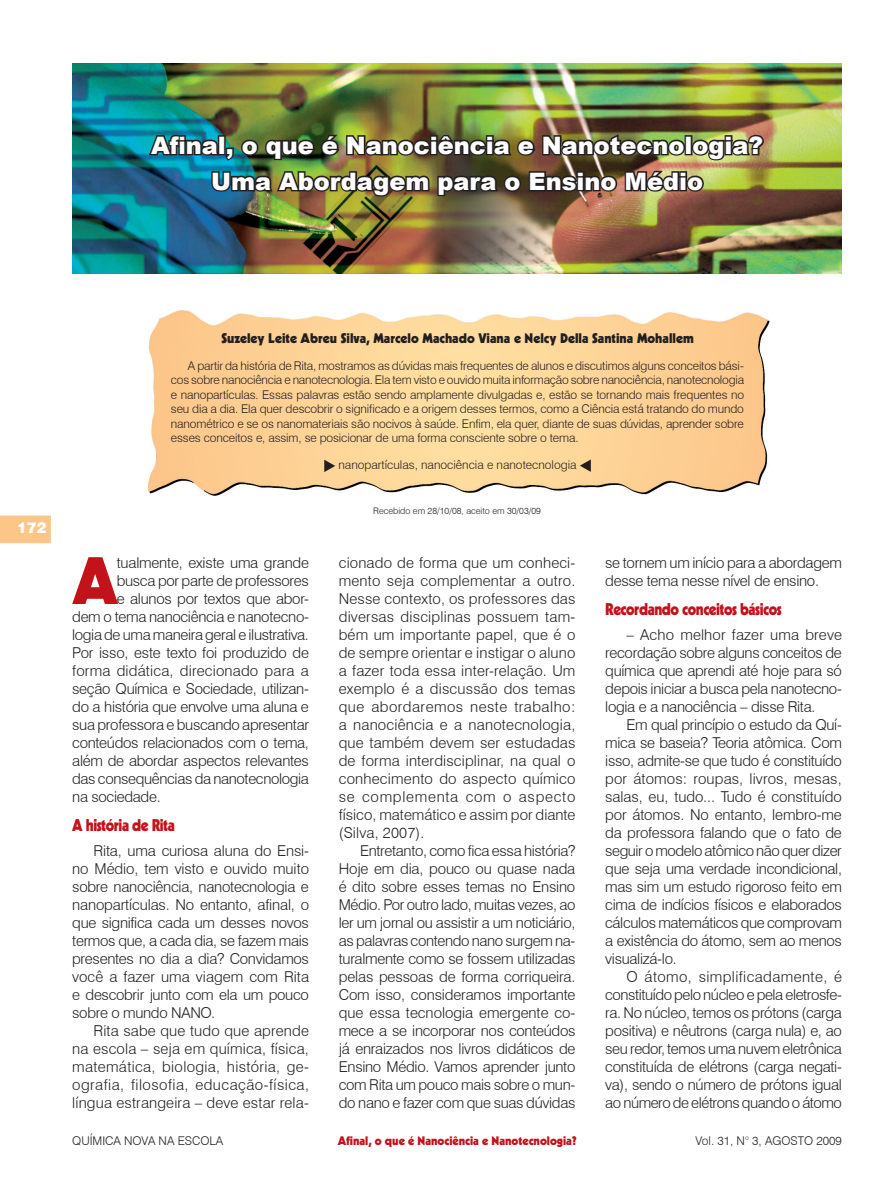
<style>
.page{position:relative;width:893px;height:1191px;background:#fff}
.page>*{position:absolute;margin:0;border:0;box-sizing:border-box;transform-origin:0 0}
.t1{font:900 64.95px "Kabel";color:#c4121a}
.Título{font:900 24px "Arial";color:#fff}
.Seção{font:900 16.5px "Kabel";letter-spacing:-.03em;color:#c4121a;scale:.9 1}
.t2{font:300 15px/18px "Swiss 721 BT";letter-spacing:-.02em;color:#231f20;text-align:justify}
.t3{font:300 15px "Swiss 721 BT";letter-spacing:.01em;color:#231f20}
.t4{font:900 15px "Swiss 721 BT";color:#fff}
.Autores{font:900 13.5px "Kabel";color:#231f20}
.Resumo{font:300 12px/14.4px "Swiss 721 BT";letter-spacing:-.01em;color:#231f20;text-align:justify}
.Keywords{font:300 12px "Swiss 721 BT";color:#231f20}
.Cabeça{font:900 12px "Kabel";color:#c4121a}
.Recebido{font:300 9px "Swiss 721 BT";color:#231f20}
</style>
<div class="page">
<svg style="left:0;top:515px;width:51px;height:28px"></svg>
<img style="left:72px;top:64px;width:770px;height:210px">
<img style="left:147px;top:310px;width:623px;height:186px">
<svg style="left:324px;top:460px;width:11px;height:12px"></svg>
<svg style="left:580px;top:459px;width:11px;height:13px"></svg>
<img style="left:147px;top:131px;width:619px;height:68px">
<p class="Título" style="left:151px;top:128px;width:614px">Afinal, o que é Nanociência e Nanotecnologia?</p>
<p class="Título" style="left:211px;top:164px;width:494px">Uma Abordagem para o Ensino Médio</p>
<p class="t4" style="left:17px;top:518px;width:31px">172</p>
<p class="Autores" style="left:221px;top:329px;width:474px">Suzeley Leite Abreu Silva, Marcelo Machado Viana e Nelcy Della Santina Mohallem</p>
<p class="Resumo" style="left:171px;top:358px;width:575px;text-indent:17px">A partir da história de Rita, mostramos as dúvidas mais frequentes de alunos e discutimos alguns conceitos bási&shy;cos sobre nanociência e nanotecnologia. Ela tem visto e ouvido muita informação sobre nanociência, nanotecnologia e nanopartículas. Essas palavras estão sendo amplamente divulgadas e, estão se tornando mais frequentes no seu dia a dia. Ela quer descobrir o significado e a origem desses termos, como a Ciência está tratando do mundo nanométrico e se os nanomateriais são nocivos à saúde. Enfim, ela quer, diante de suas dúvidas, aprender sobre esses conceitos e, assim, se posicionar de uma forma consciente sobre o tema.</p>
<p class="Keywords" style="left:338px;top:457px;width:240px">nanopartículas, nanociência e nanotecnologia</p>
<p class="t1" style="left:72px;top:540px;width:47px">A</p>
<p class="t2" style="left:117px;top:553px;width:194px">tualmente, existe uma grande</p>
<p class="t2" style="left:117px;top:571px;width:194px">busca por parte de professores</p>
<p class="t2" style="left:117px;top:589px;width:194px">e alunos por textos que abor-</p>
<p class="t2" style="left:72px;top:607px;width:238px">dem o tema nanociência e nanotecno-</p>
<p class="t2" style="left:72px;top:625px;width:238px">logia de uma maneira geral e ilustrativa.</p>
<p class="t2" style="left:72px;top:643px;width:238px">Por isso, este texto foi produzido de</p>
<p class="t3" style="left:72px;top:661px;width:238px">forma didática, direcionado para a</p>
<p class="t2" style="left:72px;top:679px;width:238px">seção Química e Sociedade, utilizan-</p>
<p class="t2" style="left:72px;top:697px;width:238px">do a história que envolve uma aluna e</p>
<p class="t2" style="left:72px;top:715px;width:238px">sua professora e buscando apresentar</p>
<p class="t2" style="left:72px;top:733px;width:238px">conteúdos relacionados com o tema,</p>
<p class="t2" style="left:72px;top:751px;width:238px">além de abordar aspectos relevantes</p>
<p class="t2" style="left:72px;top:769px;width:238px">das consequências da nanotecnologia</p>
<p class="t2" style="left:72px;top:787px;width:90px">na sociedade.</p>
<p class="Seção" style="left:72px;top:814px;width:115px">A história de Rita</p>
<p class="t2" style="left:72px;top:841px;width:238px;text-indent:21px">Rita, uma curiosa aluna do Ensi&shy;no Médio, tem visto e ouvido muito sobre nanociência, nanotecnologia e nanopartículas. No entanto, afinal, o que significa cada um desses novos termos que, a cada dia, se fazem mais presentes no dia a dia? Convidamos você a fazer uma viagem com Rita e descobrir junto com ela um pouco sobre o mundo NANO.</p>
<p class="t2" style="left:72px;top:1021px;width:238px;text-indent:21px">Rita sabe que tudo que aprende na escola – seja em química, física, matemática, biologia, história, ge&shy;ografia, filosofia, educação-física, língua estrangeira – deve estar rela-</p>
<p class="Recebido" style="left:373px;top:505px;width:169px">Recebido em 28/10/08, aceito em 30/03/09</p>
<p class="t2" style="left:339px;top:553px;width:238px">cionado de forma que um conheci&shy;mento seja complementar a outro.<br>Nesse contexto, os professores das diversas disciplinas possuem tam&shy;bém um importante papel, que é o de sempre orientar e instigar o aluno a fazer toda essa inter-relação. Um exemplo é a discussão dos temas que abordaremos neste trabalho: a nanociência e a nanotecnologia, que também devem ser estudadas de forma interdisciplinar, na qual o conhecimento do aspecto químico se complementa com o aspecto físico, matemático e assim por diante (Silva, 2007).</p>
<p class="t2" style="left:339px;top:841px;width:238px;text-indent:21px">Entretanto, como fica essa história?<br>Hoje em dia, pouco ou quase nada é dito sobre esses temas no Ensino Médio. Por outro lado, muitas vezes, ao ler um jornal ou assistir a um noticiário, as palavras contendo nano surgem na&shy;turalmente como se fossem utilizadas pelas pessoas de forma corriqueira.<br>Com isso, consideramos importante que essa tecnologia emergente co&shy;mece a se incorporar nos conteúdos já enraizados nos livros didáticos de Ensino Médio. Vamos aprender junto com Rita um pouco mais sobre o mun&shy;do nano e fazer com que suas dúvidas</p>
<p class="t2" style="left:605px;top:553px;width:238px">se tornem um início para a abordagem desse tema nesse nível de ensino.</p>
<p class="Seção" style="left:605px;top:598px;width:198px">Recordando conceitos básicos</p>
<p class="t2" style="left:605px;top:625px;width:238px;text-indent:21px">– Acho melhor fazer uma breve recordação sobre alguns conceitos de química que aprendi até hoje para só depois iniciar a busca pela nanotecno&shy;logia e a nanociência – disse Rita.</p>
<p class="t2" style="left:605px;top:715px;width:238px;text-indent:21px">Em qual princípio o estudo da Quí&shy;mica se baseia? Teoria atômica. Com isso, admite-se que tudo é constituído por átomos: roupas, livros, mesas, salas, eu, tudo... Tudo é constituído por átomos. No entanto, lembro-me da professora falando que o fato de seguir o modelo atômico não quer dizer que seja uma verdade incondicional, mas sim um estudo rigoroso feito em cima de indícios físicos e elaborados cálculos matemáticos que comprovam a existência do átomo, sem ao menos visualizá-lo.</p>
<p class="t2" style="left:605px;top:967px;width:238px;text-indent:21px">O átomo, simplificadamente, é constituído pelo núcleo e pela eletrosfe&shy;ra. No núcleo, temos os prótons (carga positiva) e nêutrons (carga nula) e, ao seu redor, temos uma nuvem eletrônica constituída de elétrons (carga negati&shy;va), sendo o número de prótons igual ao número de elétrons quando o átomo</p>
<p class="Resumo" style="left:72px;top:1133px;width:152px">QUÍMICA NOVA NA ESCOLA</p>
<p class="Cabeça" style="left:338px;top:1133px;width:240px">Afinal, o que é Nanociência e Nanotecnologia?</p>
<p class="Resumo" style="left:696px;top:1133px;width:148px">Vol. 31, N° 3, AGOSTO 2009</p>
</div>
